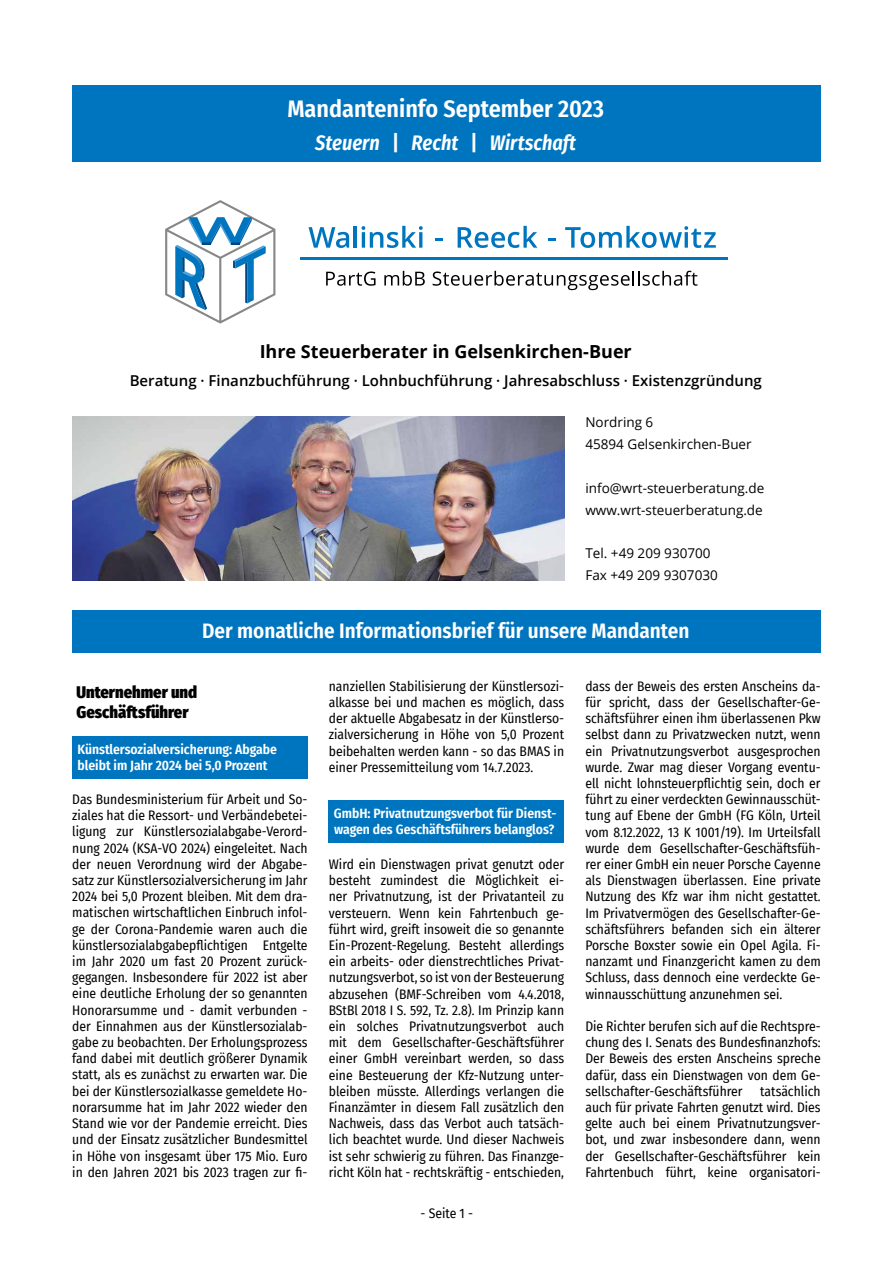
<style>
.page{position:relative;width:893px;height:1263px;background:#fff}
.page>*{position:absolute;margin:0;border:0;box-sizing:border-box;transform-origin:0 0}
.t1{font:600 24px "Fira Sans Condensed";color:#fff}
.t2{font:600 21px "Fira Sans Condensed";color:#fff}
.t3{font:italic 600 21px "Fira Sans Condensed";color:#fff}
.t4{font:700 18px "Open Sans";color:#000}
.t5{font:900 16.5px/19.8px "Fira Sans Condensed";color:#000}
.t6{font:600 15px "Open Sans";color:#000}
.t7{font:13.5px/16.2px "Fira Sans Condensed";color:#000;text-align:justify}
.t8{font:600 13.5px/16.2px "Fira Sans Condensed";color:#fff}
.t9{font:13.5px/21.9px "Open Sans";color:#000}
.s1{font-style:normal}
</style>
<div class="page">
<div style="left:72px;top:737px;width:236px;height:42px;background:#0075bf"></div>
<div style="left:329px;top:801px;width:235px;height:42px;background:#0075bf"></div>
<div style="left:72px;top:611px;width:749px;height:42px;background:#0075bf"></div>
<div style="left:72px;top:86px;width:749px;height:76px;background:#0075bf"></div>
<svg style="left:309px;top:227px;width:40px;height:21px"></svg>
<hr style="left:354px;top:226px;width:3px;height:22px;background:#0075bf">
<svg style="left:362px;top:226px;width:61px;height:22px"></svg>
<svg style="left:435px;top:239px;width:8px;height:2px"></svg>
<svg style="left:458px;top:226px;width:79px;height:22px"></svg>
<svg style="left:548px;top:239px;width:8px;height:2px"></svg>
<svg style="left:565px;top:226px;width:151px;height:22px"></svg>
<hr style="left:300px;top:258px;width:428px;height:2px;background:#0075bf">
<svg style="left:326px;top:271px;width:50px;height:15px"></svg>
<svg style="left:384px;top:271px;width:41px;height:15px"></svg>
<svg style="left:433px;top:271px;width:264px;height:19px"></svg>
<svg style="left:165px;top:200px;width:110px;height:123px"></svg>
<img style="left:72px;top:417px;width:492px;height:164px">
<h1 class="t1" style="left:287px;top:89px;width:318px">Mandanteninfo September 2023</h1>
<h2 class="t3" style="left:315px;top:128px;width:262px">Steuern <span class="s1">|</span> Recht <span class="s1">|</span> Wirtschaft</h2>
<h3 class="t4" style="left:260px;top:339px;width:374px">Ihre Steuerberater in Gelsenkirchen-Buer</h3>
<p class="t6" style="left:130px;top:371px;width:634px">Beratung · Finanzbuchführung · Lohnbuchführung · Jahresabschluss · Existenzgründung</p>
<p class="t9" style="left:585px;top:411px;width:168px">Nordring 6<br>45894 Gelsenkirchen-Buer</p>
<p class="t9" style="left:585px;top:477px;width:180px">info@wrt-steuerberatung.de www.wrt-steuerberatung.de</p>
<p class="t9" style="left:585px;top:542px;width:134px">Tel. +49 209 930700<br>Fax +49 209 9307030</p>
<h2 class="t2" style="left:202px;top:614px;width:489px">Der monatliche Informationsbrief für unsere Mandanten</h2>
<p class="t5" style="left:77px;top:681px;width:122px">Unternehmer und<br>Geschäftsführer</p>
<p class="t8" style="left:77px;top:740px;width:201px">Künstlersozialversicherung: Abgabe bleibt im Jahr 2024 bei 5,0 Prozent</p>
<p class="t7" style="left:72px;top:791px;width:237px">Das Bundesministerium für Arbeit und So&shy;ziales hat die Ressort- und Verbändebetei&shy;ligung zur Künstlersozialabgabe-Verord&shy;nung 2024 (KSA-VO 2024) eingeleitet. Nach der neuen Verordnung wird der Abgabe&shy;satz zur Künstlersozialversicherung im Jahr 2024 bei 5,0 Prozent bleiben. Mit dem dra&shy;matischen wirtschaftlichen Einbruch infol&shy;ge der Corona-Pandemie waren auch die künstlersozialabgabepflichtigen Entgelte im Jahr 2020 um fast 20 Prozent zurück&shy;gegangen. Insbesondere für 2022 ist aber eine deutliche Erholung der so genannten Honorarsumme und - damit verbunden - der Einnahmen aus der Künstlersozialab&shy;gabe zu beobachten. Der Erholungsprozess fand dabei mit deutlich größerer Dynamik statt, als es zunächst zu erwarten war. Die bei der Künstlersozialkasse gemeldete Ho&shy;norarsumme hat im Jahr 2022 wieder den Stand wie vor der Pandemie erreicht. Dies und der Einsatz zusätzlicher Bundesmittel in Höhe von insgesamt über 175 Mio. Euro in den Jahren 2021 bis 2023 tragen zur fi-</p>
<p class="t7" style="left:329px;top:677px;width:237px">nanziellen Stabilisierung der Künstlersozi&shy;alkasse bei und machen es möglich, dass der aktuelle Abgabesatz in der Künstlerso&shy;zialversicherung in Höhe von 5,0 Prozent beibehalten werden kann - so das BMAS in einer Pressemitteilung vom 14.7.2023.</p>
<p class="t8" style="left:334px;top:804px;width:224px">GmbH: Privatnutzungsverbot für Dienst&shy;wagen des Geschäftsführers belanglos?</p>
<p class="t7" style="left:329px;top:856px;width:237px">Wird ein Dienstwagen privat genutzt oder besteht zumindest die Möglichkeit ei&shy;ner Privatnutzung, ist der Privatanteil zu versteuern. Wenn kein Fahrtenbuch ge&shy;führt wird, greift insoweit die so genannte Ein-Prozent-Regelung. Besteht allerdings ein arbeits- oder dienstrechtliches Privat&shy;nutzungsverbot, so ist von der Besteuerung abzusehen (BMF-Schreiben vom 4.4.2018, BStBl 2018 I S. 592, Tz. 2.8). Im Prinzip kann ein solches Privatnutzungsverbot auch mit dem Gesellschafter-Geschäftsführer einer GmbH vereinbart werden, so dass eine Besteuerung der Kfz-Nutzung unter&shy;bleiben müsste. Allerdings verlangen die Finanzämter in diesem Fall zusätzlich den Nachweis, dass das Verbot auch tatsäch&shy;lich beachtet wurde. Und dieser Nachweis ist sehr schwierig zu führen. Das Finanzge&shy;richt Köln hat - rechtskräftig - entschieden,</p>
<p class="t7" style="left:421px;top:1205px;width:54px">- Seite 1 -</p>
<p class="t7" style="left:585px;top:677px;width:237px">dass der Beweis des ersten Anscheins da&shy;für spricht, dass der Gesellschafter-Ge&shy;schäftsführer einen ihm überlassenen Pkw selbst dann zu Privatzwecken nutzt, wenn ein Privatnutzungsverbot ausgesprochen wurde. Zwar mag dieser Vorgang eventu&shy;ell nicht lohnsteuerpflichtig sein, doch er führt zu einer verdeckten Gewinnausschüt&shy;tung auf Ebene der GmbH (FG Köln, Urteil vom 8.12.2022, 13 K 1001/19). Im Urteilsfall wurde dem Gesellschafter-Geschäftsfüh&shy;rer einer GmbH ein neuer Porsche Cayenne als Dienstwagen überlassen. Eine private Nutzung des Kfz war ihm nicht gestattet.<br>Im Privatvermögen des Gesellschafter-Ge&shy;schäftsführers befanden sich ein älterer Porsche Boxster sowie ein Opel Agila. Fi&shy;nanzamt und Finanzgericht kamen zu dem Schluss, dass dennoch eine verdeckte Ge&shy;winnausschüttung anzunehmen sei.</p>
<p class="t7" style="left:585px;top:1018px;width:237px">Die Richter berufen sich auf die Rechtspre&shy;chung des I. Senats des Bundesfinanzhofs:<br>Der Beweis des ersten Anscheins spreche dafür, dass ein Dienstwagen von dem Ge&shy;sellschafter-Geschäftsführer</p>
<p class="t7" style="left:585px;top:1082px;width:237px;text-indent:175px">tatsächlich auch für private Fahrten genutzt wird. Dies gelte auch bei einem Privatnutzungsver&shy;bot, und zwar insbesondere dann, wenn der Gesellschafter-Geschäftsführer kein Fahrtenbuch führt, keine organisatori-</p>
</div>
